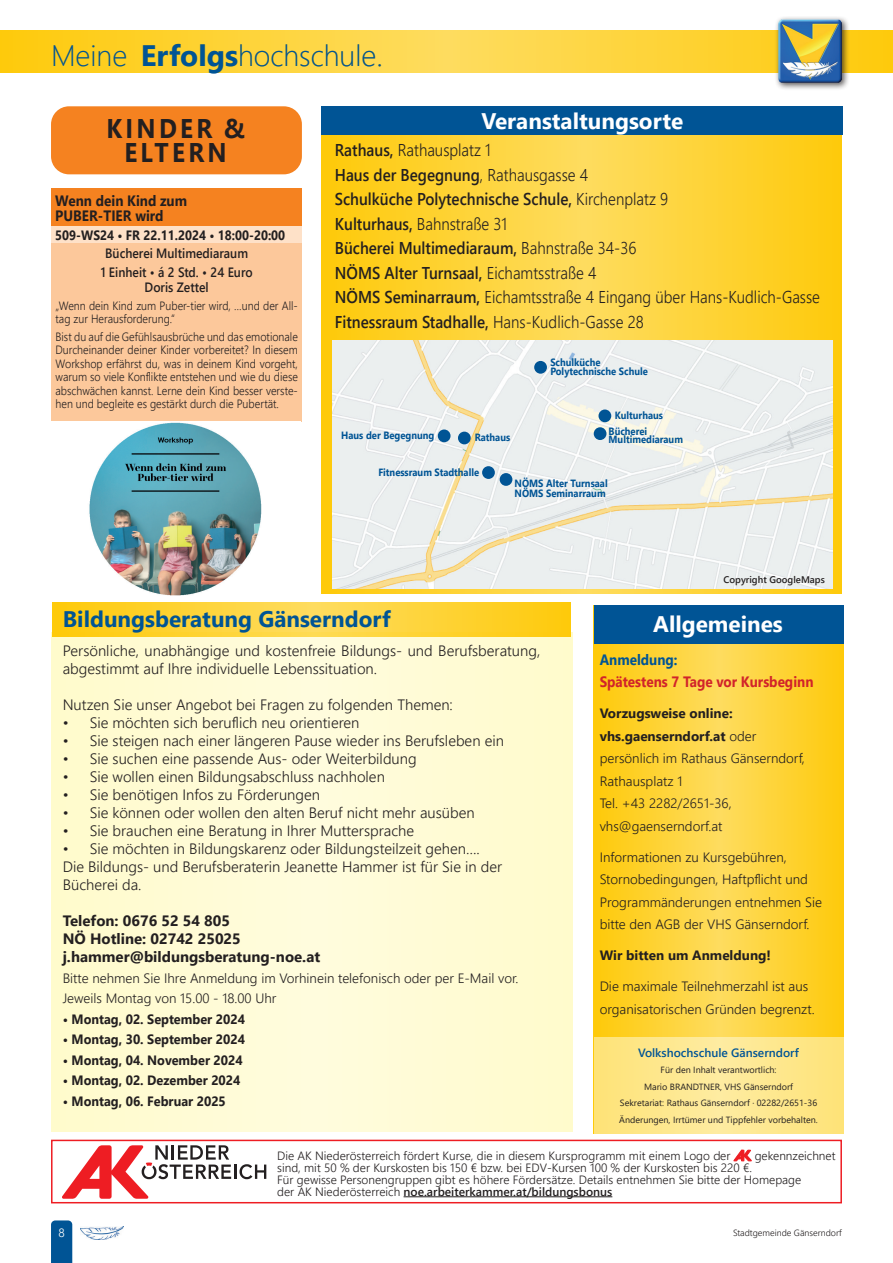
<style>
.page{position:relative;width:893px;height:1263px;background:#fff}
.page>*{position:absolute;margin:0;border:0;box-sizing:border-box;transform-origin:0 0}
.t1{font:300 29.55px "Segoe UI";color:#005495}
.t2{font:700 27px/24px "Segoe UI";letter-spacing:.135em;color:#231f20;text-align:center;scale:.9 1}
.t3{font:700 22.5px "Segoe UI";color:#fff}
.t4{font:700 22.5px "Segoe UI";color:#005495}
.t5{font:300 17.1px/24.6px "Segoe UI";color:#231f20;scale:.89 1}
.t6{font:300 15px/18px "Segoe UI";color:#231f20}
.t7{font:700 15px/18px "Segoe UI";color:#231f20}
.t8{font:700 15px/15px "Segoe UI";color:#231f20;scale:.9 1}
.t9{font:700 15px "Segoe UI";color:#d1232a;scale:.9 1}
.t10{font:700 15px "Segoe UI";color:#005495;scale:.9 1}
.t11{font:300 13.5px/22.5px "Segoe UI";color:#231f20}
.t12{font:700 13.5px "Segoe UI";color:#231f20;scale:.94 1}
.t13{font:600 13.5px/19.2px "Segoe UI";color:#231f20;text-align:center;scale:.9 1}
.t14{font:700 13.5px "Segoe UI";color:#231f20;scale:.9 1}
.t15{font:700 13.5px "Segoe UI";color:#231f20}
.t16{font:300 12px/13.5px "Segoe UI";color:#231f20;scale:.9 1}
.t17{font:300 12px/12px "Segoe UI";color:#231f20}
.t18{font:600 12px "Segoe UI";color:#005495}
.t19{font:300 12px "Segoe UI";color:#fff}
.t20{font:700 10.5px/9px "Segoe UI";color:#005495;scale:.9 1}
.t21{font:600 9.6px "Segoe UI";color:#231f20}
.t22{font:9px/16.5px "Segoe UI";color:#231f20;text-align:center}
.t23{font:300 9px "Segoe UI";color:#231f20}
.s1{font-weight:700}
.s2{font-weight:600}
</style>
<div class="page">
<svg style="left:51px;top:1220px;width:21px;height:43px"></svg>
<img style="left:81px;top:1227px;width:42px;height:12px">
<svg style="left:0;top:30px;width:893px;height:42px;background:#fed337"></svg>
<div style="left:774px;top:16px;width:76px;height:75px;background:#231f20;opacity:.75"></div>
<img style="left:778px;top:19px;width:64px;height:64px">
<svg style="left:322px;top:135px;width:520px;height:459px;background:#fdd336"></svg>
<img style="left:333px;top:340px;width:499px;height:248px">
<svg style="left:593px;top:605px;width:250px;height:528px;background:#fdd234"></svg>
<div style="left:51px;top:633px;width:521px;height:499px;background:#fffbd5"></div>
<div style="left:594px;top:605px;width:249px;height:38px;background:#005495"></div>
<div style="left:322px;top:106px;width:521px;height:29px;background:#005495"></div>
<svg style="left:52px;top:603px;width:519px;height:34px;background:#fed233"></svg>
<svg style="left:594px;top:1037px;width:249px;height:96px;background:#fee78c"></svg>
<div style="left:51px;top:189px;width:251px;height:38px;background:#f58220"></div>
<div style="left:51px;top:227px;width:251px;height:17px;background:#fee1c8"></div>
<div style="left:51px;top:243px;width:251px;height:179px;background:#fcc89b"></div>
<img style="left:51px;top:421px;width:249px;height:175px">
<div style="left:51px;top:106px;width:251px;height:68px;background:#f58220;border-radius:18px"></div>
<div style="left:438px;top:429px;width:12px;height:13px;background:#005495;border-radius:50%"></div>
<div style="left:458px;top:432px;width:13px;height:12px;background:#005495;border-radius:50%"></div>
<div style="left:534px;top:361px;width:13px;height:13px;background:#005495;border-radius:50%"></div>
<div style="left:598px;top:409px;width:13px;height:13px;background:#005495;border-radius:50%"></div>
<div style="left:594px;top:427px;width:12px;height:13px;background:#005495;border-radius:50%"></div>
<div style="left:500px;top:473px;width:12px;height:13px;background:#005495;border-radius:50%"></div>
<div style="left:51px;top:1140px;width:791px;height:63px;background:#fff;border:2px solid #ee1d23"></div>
<svg style="left:62px;top:1145px;width:204px;height:54px"></svg>
<hr style="left:404px;top:1196px;width:208px;height:1px;background:#231f20">
<svg style="left:734px;top:1149px;width:17px;height:13px"></svg>
<div style="left:482px;top:466px;width:13px;height:13px;background:#005495;border-radius:50%"></div>
<h1 class="t1" style="left:51px;top:28px;width:333px">Meine <span class="s1">Erfolgs</span>hochschule.</h1>
<h2 class="t2" style="left:107px;top:114px;width:155px">KINDER &amp;<br>ELTERN</h2>
<p class="t8" style="left:55px;top:192px;width:148px">Wenn dein Kind zum<br>PUBER-TIER wird</p>
<p class="t14" style="left:55px;top:223px;width:257px">509-WS24 • FR 22.11.2024 • 18:00-20:00</p>
<p class="t13" style="left:101px;top:242px;width:170px">Bücherei Multimediaraum<br>1 Einheit • á 2 Std. • 24 Euro</p>
<p class="t13" style="left:145px;top:276px;width:73px">Doris Zettel</p>
<p class="t16" style="left:56px;top:297px;width:271px">„Wenn dein Kind zum Puber-tier wird, …und der All&shy;tag zur Herausforderung.“</p>
<p class="t16" style="left:56px;top:329px;width:271px;text-align:justify">Bist du auf die Gefühlsausbrüche und das emotionale Durcheinander deiner Kinder vorbereitet? In diesem Workshop erfährst du, was in deinem Kind vorgeht, warum so viele Konflikte entstehen und wie du diese abschwächen kannst. Lerne dein Kind besser verste&shy;hen und begleite es gestärkt durch die Pubertät.</p>
<h3 class="t3" style="left:482px;top:100px;width:203px">Veranstaltungsorte</h3>
<p class="t5" style="left:335px;top:136px;width:547px"><span class="s2">Rathaus,</span> Rathausplatz 1<br><span class="s2">Haus der Begegnung</span>, Rathausgasse 4<br><span class="s2">Schulküche Polytechnische Schule,</span> Kirchenplatz 9<br><span class="s2">Kulturhaus,</span> Bahnstraße 31<br><span class="s2">Bücherei Multimediaraum,</span> Bahnstraße 34-36<br><span class="s2">NÖMS Alter Turnsaal,</span> Eichamtsstraße 4<br><span class="s2">NÖMS Seminarraum,</span> Eichamtsstraße 4 Eingang über Hans-Kudlich-Gasse <span class="s2">Fitnessraum Stadhalle,</span> Hans-Kudlich-Gasse 28</p>
<p class="t20" style="left:341px;top:430px;width:105px">Haus der Begegnung</p>
<p class="t20" style="left:475px;top:432px;width:41px">Rathaus</p>
<p class="t20" style="left:550px;top:357px;width:110px">Schulküche<br>Polytechnische Schule</p>
<p class="t20" style="left:609px;top:406px;width:62px;line-height:15.9px;text-indent:6px">Kulturhaus<br>Bücherei</p>
<p class="t20" style="left:609px;top:434px;width:84px">Multimediaraum</p>
<p class="t20" style="left:378px;top:467px;width:114px">Fitnessraum Stadthalle</p>
<p class="t20" style="left:514px;top:477px;width:105px;line-height:10.5px">NÖMS Alter Turnsaal<br>NÖMS Seminarraum</p>
<p class="t21" style="left:723px;top:570px;width:103px">Copyright GoogleMaps</p>
<h3 class="t4" style="left:63px;top:598px;width:329px">Bildungsberatung Gänserndorf</h3>
<p class="t6" style="left:63px;top:640px;width:479px">Persönliche, unabhängige und kostenfreie Bildungs- und Berufsberatung, abgestimmt auf Ihre individuelle Lebenssituation.</p>
<p class="t6" style="left:63px;top:694px;width:392px">Nutzen Sie unser Angebot bei Fragen zu folgenden Themen:</p>
<p class="t6" style="left:63px;top:712px;width:298px">• Sie möchten sich beruflich neu orientieren</p>
<p class="t6" style="left:63px;top:730px;width:443px">• Sie steigen nach einer längeren Pause wieder ins Berufsleben ein</p>
<p class="t6" style="left:63px;top:748px;width:356px">• Sie suchen eine passende Aus- oder Weiterbildung</p>
<p class="t6" style="left:63px;top:766px;width:324px">• Sie wollen einen Bildungsabschluss nachholen</p>
<p class="t6" style="left:63px;top:784px;width:259px">• Sie benötigen Infos zu Förderungen</p>
<p class="t6" style="left:63px;top:802px;width:413px">• Sie können oder wollen den alten Beruf nicht mehr ausüben</p>
<p class="t6" style="left:63px;top:820px;width:353px">• Sie brauchen eine Beratung in Ihrer Muttersprache</p>
<p class="t6" style="left:63px;top:838px;width:441px">• Sie möchten in Bildungskarenz oder Bildungsteilzeit gehen….<br>Die Bildungs- und Berufsberaterin Jeanette Hammer ist für Sie in der<br>Bücherei da.</p>
<p class="t7" style="left:63px;top:911px;width:259px">Telefon: 0676 52 54 805<br>NÖ Hotline: 02742 25025 j.hammer@bildungsberatung-noe.at</p>
<p class="t11" style="left:63px;top:966px;width:457px;line-height:20.5px">Bitte nehmen Sie Ihre Anmeldung im Vorhinein telefonisch oder per E-Mail vor.<br>Jeweils Montag von 15.00 - 18.00 Uhr</p>
<p class="t12" style="left:63px;top:1006px;width:195px">• Montag, 02. September 2024</p>
<p class="t12" style="left:63px;top:1027px;width:195px">• Montag, 30. September 2024</p>
<p class="t12" style="left:63px;top:1047px;width:193px">• Montag, 04. November 2024</p>
<p class="t12" style="left:63px;top:1068px;width:191px">• Montag, 02. Dezember 2024</p>
<p class="t12" style="left:63px;top:1088px;width:175px">• Montag, 06. Februar 2025</p>
<h3 class="t3" style="left:653px;top:603px;width:131px">Allgemeines</h3>
<p class="t10" style="left:600px;top:645px;width:88px">Anmeldung:</p>
<p class="t9" style="left:600px;top:667px;width:239px">Spätestens 7 Tage vor Kursbeginn</p>
<p class="t11" style="left:600px;top:701px;width:207px"><span class="s1">Vorzugsweise online: vhs.gaenserndorf.at</span> oder persönlich im Rathaus Gänserndorf,<br>Rathausplatz 1<br>Tel. +43 2282/2651-36, vhs@gaenserndorf.at</p>
<p class="t11" style="left:600px;top:844px;width:224px">Informationen zu Kursgebühren, Stornobedingungen, Haftpflicht und Programmänderungen entnehmen Sie bitte den AGB der VHS Gänserndorf.</p>
<p class="t15" style="left:600px;top:942px;width:173px">Wir bitten um Anmeldung!</p>
<p class="t11" style="left:600px;top:974px;width:216px">Die maximale Teilnehmerzahl ist aus organisatorischen Gründen begrenzt.</p>
<p class="t18" style="left:638px;top:1041px;width:162px">Volkshochschule Gänserndorf</p>
<p class="t22" style="left:619px;top:1061px;width:200px">Für den Inhalt verantwortlich:<br>Mario BRANDTNER, VHS Gänserndorf<br>Sekretariat: Rathaus Gänserndorf · 02282/2651-36<br>Änderungen, Irrtümer und Tippfehler vorbehalten.</p>
<p class="t17" style="left:277px;top:1148px;width:455px">Die AK Niederösterreich fördert Kurse, die in diesem Kursprogramm mit einem Logo der</p>
<p class="t17" style="left:755px;top:1148px;width:82px">gekennzeichnet</p>
<p class="t17" style="left:277px;top:1160px;width:525px">sind, mit 50 % der Kurskosten bis 150 € bzw. bei EDV-Kursen 100 % der Kurskosten bis 220 €.<br>Für gewisse Personengruppen gibt es höhere Fördersätze. Details entnehmen Sie bitte der Homepage der AK Niederösterreich <span class="s2">noe.arbeiterkammer.at/bildungsbonus</span></p>
<p class="t19" style="left:58px;top:1222px;width:8px">8</p>
<p class="t23" style="left:733px;top:1224px;width:110px">Stadtgemeinde Gänserndorf</p>
</div>
